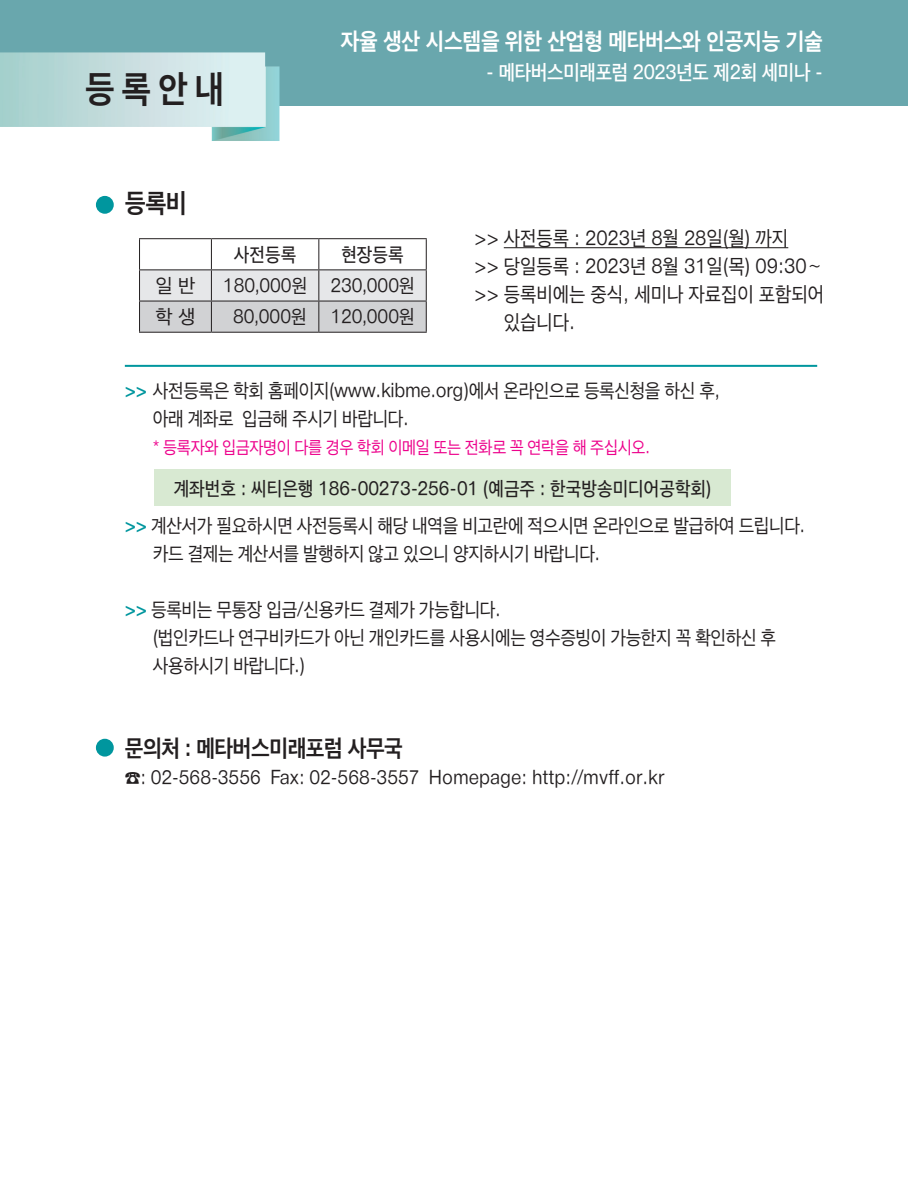
<style>
.page{position:relative;width:908px;height:1191px;background:#fff}
.page>*{position:absolute;margin:0;border:0;box-sizing:border-box;transform-origin:0 0}
.t1{font:700 38px "Apple SD Gothic Neo";color:#231f20;scale:.9 1}
.t2{font:700 27px "Apple SD Gothic Neo";color:#231f20;scale:.9 1}
.t3{font:700 24px "Apple SD Gothic Neo";letter-spacing:-.01em;color:#fff;scale:.9 1}
.t4{font:700 24px "Apple SD Gothic Neo";letter-spacing:-.02em;color:#231f20;scale:.9 1}
.t5{font:21px "Apple SD Gothic Neo";color:#231f20;scale:.9 1}
.t6{font:600 21px "Apple SD Gothic Neo";letter-spacing:-.01em;color:#fff;scale:.9 1}
.t7{font:20px/28px "Apple SD Gothic Neo";letter-spacing:-.02em;color:#231f20;scale:.9 1}
.t8{font:20px "Apple SD Gothic Neo";color:#231f20;scale:.9 1}
.t9{font:500 20px "Apple SD Gothic Neo";color:#231f20;scale:.9 1}
.t10{font:20px "Apple SD Gothic Neo";letter-spacing:-.02em;color:#231f20}
.t11{font:18px "Apple SD Gothic Neo";letter-spacing:-.02em;color:#ed028c;scale:.9 1}
.s1{font-weight:700;color:#00969e}
</style>
<div class="page">
<div style="left:0;top:0;width:907px;height:106px;background:#69a7ad"></div>
<img style="left:0;top:52px;width:279px;height:89px">
<hr style="left:503px;top:247px;width:285px;height:1px;background:#231f20">
<div style="left:96px;top:196px;width:18px;height:18px;background:#00969e;border-radius:50%"></div>
<div style="left:96px;top:738px;width:18px;height:18px;background:#00969e;border-radius:50%"></div>
<div style="left:154px;top:469px;width:576px;height:37px;background:#d8e9d2"></div>
<hr style="left:125px;top:365px;width:691px;height:2px;background:#00969e">
<svg style="left:140px;top:270px;width:285px;height:62px;background:#d7d8da"></svg>
<hr style="left:139px;top:238px;width:72px;height:1px;background:#231f20">
<hr style="left:139px;top:239px;width:1px;height:30px;background:#231f20">
<hr style="left:211px;top:238px;width:108px;height:1px;background:#231f20">
<hr style="left:211px;top:239px;width:1px;height:30px;background:#231f20">
<hr style="left:319px;top:238px;width:107px;height:1px;background:#231f20">
<hr style="left:318px;top:239px;width:1px;height:30px;background:#231f20">
<hr style="left:425px;top:239px;width:1px;height:30px;background:#231f20">
<hr style="left:139px;top:269px;width:72px;height:1px;background:#231f20">
<hr style="left:139px;top:270px;width:1px;height:30px;background:#231f20">
<hr style="left:211px;top:269px;width:108px;height:1px;background:#231f20">
<hr style="left:211px;top:270px;width:1px;height:30px;background:#231f20">
<hr style="left:319px;top:269px;width:107px;height:1px;background:#231f20">
<hr style="left:318px;top:270px;width:1px;height:30px;background:#231f20">
<hr style="left:425px;top:270px;width:1px;height:30px;background:#231f20">
<hr style="left:139px;top:300px;width:72px;height:1px;background:#231f20">
<hr style="left:139px;top:301px;width:1px;height:31px;background:#231f20">
<hr style="left:211px;top:300px;width:108px;height:1px;background:#231f20">
<hr style="left:211px;top:301px;width:1px;height:31px;background:#231f20">
<hr style="left:319px;top:300px;width:107px;height:1px;background:#231f20">
<hr style="left:318px;top:301px;width:1px;height:31px;background:#231f20">
<hr style="left:425px;top:301px;width:1px;height:31px;background:#231f20">
<hr style="left:139px;top:332px;width:72px;height:1px;background:#231f20">
<hr style="left:211px;top:332px;width:108px;height:1px;background:#231f20">
<hr style="left:319px;top:332px;width:107px;height:1px;background:#231f20">
<h1 class="t1" style="left:85px;top:66px;width:156px">등록안내</h1>
<h2 class="t2" style="left:125px;top:187px;width:70px">등록비</h2>
<p class="t3" style="left:340px;top:27px;width:537px">자율 생산 시스템을 위한 산업형 메타버스와 인공지능 기술</p>
<p class="t6" style="left:486px;top:60px;width:375px">- 메타버스미래포럼 2023년도 제2회 세미나 -</p>
<p class="t9" style="left:234px;top:242px;width:71px">사전등록</p>
<p class="t9" style="left:341px;top:242px;width:71px">현장등록</p>
<p class="t10" style="left:155px;top:274px;width:41px">일 반</p>
<p class="t8" style="left:223px;top:274px;width:214px">180,000원 230,000원</p>
<p class="t10" style="left:155px;top:305px;width:41px">학 생</p>
<p class="t8" style="left:233px;top:305px;width:203px">80,000원 120,000원</p>
<p class="t5" style="left:474px;top:225px;width:350px">&gt;&gt; 사전등록 : 2023년 8월 28일(월) 까지</p>
<p class="t5" style="left:474px;top:253px;width:388px">&gt;&gt; 당일등록 : 2023년 8월 31일(목) 09:30～</p>
<p class="t5" style="left:474px;top:281px;width:390px">&gt;&gt; 등록비에는 중식, 세미나 자료집이 포함되어</p>
<p class="t5" style="left:503px;top:309px;width:81px">있습니다.</p>
<p class="t7" style="left:153px;top:376px;width:631px;text-indent:-28px"><span class="s1">&gt;&gt;</span> 사전등록은 학회 홈페이지(www.kibme.org)에서 온라인으로 등록신청을 하신 후, 아래 계좌로 입금해 주시기 바랍니다.</p>
<p class="t11" style="left:153px;top:436px;width:554px">* 등록자와 입금자명이 다를 경우 학회 이메일 또는 전화로 꼭 연락을 해 주십시오.</p>
<p class="t9" style="left:174px;top:476px;width:599px">계좌번호 : 씨티은행 186-00273-256-01 (예금주 : 한국방송미디어공학회)</p>
<p class="t7" style="left:153px;top:511px;width:726px;text-indent:-28px"><span class="s1">&gt;&gt;</span> 계산서가 필요하시면 사전등록시 해당 내역을 비고란에 적으시면 온라인으로 발급하여 드립니다. 카드 결제는 계산서를 발행하지 않고 있으니 양지하시기 바랍니다.</p>
<p class="t7" style="left:153px;top:595px;width:693px;text-indent:-28px"><span class="s1">&gt;&gt;</span> 등록비는 무통장 입금/신용카드 결제가 가능합니다.<br>(법인카드나 연구비카드가 아닌 개인카드를 사용시에는 영수증빙이 가능한지 꼭 확인하신 후 사용하시기 바랍니다.)</p>
<p class="t4" style="left:125px;top:733px;width:310px">문의처 : 메타버스미래포럼 사무국</p>
<p class="t8" style="left:125px;top:765px;width:601px">☎: 02-568-3556 Fax: 02-568-3557 Homepage: http://mvff.or.kr</p>
</div>
